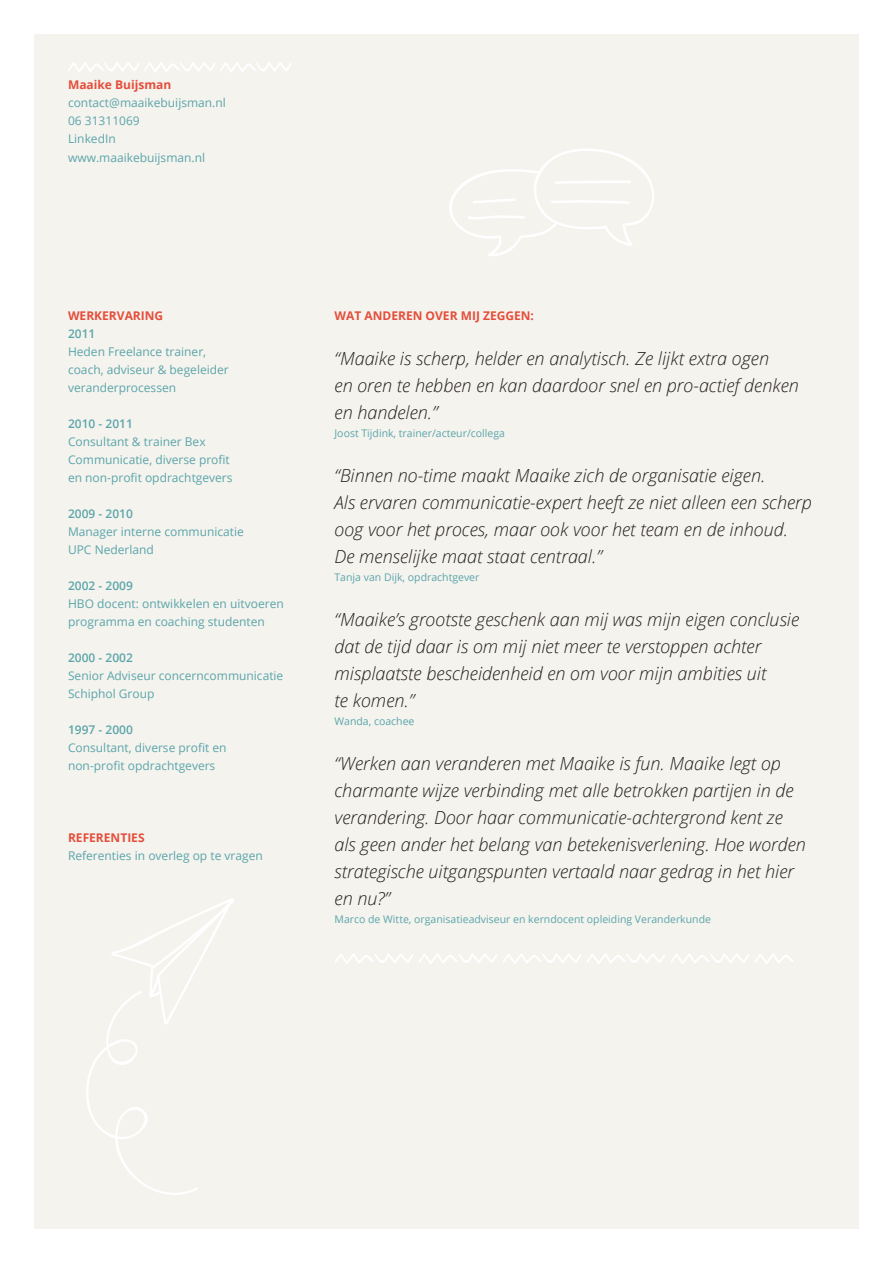
<style>
.page{position:relative;width:893px;height:1263px;background:#fff}
.page>*{position:absolute;margin:0;border:0;box-sizing:border-box;transform-origin:0 0}
.t1{font:italic 300 18px/27px "Open Sans";color:#231f20}
.Bullet{font:12px/18px "Open Sans";color:#5ba5aa}
.Headding{font:700 12px "Open Sans";color:#e54e3b}
.Bullet-2{font:600 12px "Open Sans";color:#5ba5aa}
.Name{font:10.5px "Open Sans";color:#5ba5aa}
</style>
<div class="page">
<div style="left:34px;top:34px;width:825px;height:1195px;background:#f4f3ee"></div>
<svg style="left:335px;top:953px;width:459px;height:11px"></svg>
<svg style="left:68px;top:62px;width:223px;height:10px"></svg>
<svg style="left:86px;top:898px;width:148px;height:297px"></svg>
<svg style="left:449px;top:149px;width:205px;height:107px"></svg>
<p class="Headding" style="left:68px;top:77px;width:105px">Maaike Buijsman</p>
<p class="Bullet" style="left:68px;top:94px;width:159px">contact@maaikebuijsman.nl</p>
<p class="Bullet" style="left:68px;top:112px;width:73px">06 31311069</p>
<p class="Bullet" style="left:68px;top:130px;width:49px">LinkedIn</p>
<p class="Bullet" style="left:68px;top:148px;width:139px">www.maaikebuijsman.nl</p>
<p class="Headding" style="left:68px;top:307px;width:97px">WERKERVARING</p>
<p class="Bullet-2" style="left:68px;top:325px;width:29px">2011</p>
<p class="Bullet" style="left:68px;top:342px;width:162px">Heden Freelance trainer, coach, adviseur &amp; begeleider veranderprocessen</p>
<p class="Bullet-2" style="left:68px;top:415px;width:66px">2010 - 2011</p>
<p class="Bullet" style="left:68px;top:432px;width:163px">Consultant &amp; trainer Bex<br>Communicatie, diverse profit</p>
<p class="Bullet" style="left:68px;top:468px;width:166px">en non-profit opdrachtgevers</p>
<p class="Bullet-2" style="left:68px;top:505px;width:66px">2009 - 2010</p>
<p class="Bullet" style="left:68px;top:522px;width:177px">Manager interne communicatie</p>
<p class="Bullet" style="left:68px;top:540px;width:87px">UPC Nederland</p>
<p class="Bullet-2" style="left:68px;top:577px;width:66px">2002 - 2009</p>
<p class="Bullet" style="left:68px;top:594px;width:217px">HBO docent: ontwikkelen en uitvoeren programma en coaching studenten</p>
<p class="Bullet-2" style="left:68px;top:649px;width:66px">2000 - 2002</p>
<p class="Bullet" style="left:68px;top:666px;width:217px">Senior Adviseur concerncommunicatie<br>Schiphol Group</p>
<p class="Bullet-2" style="left:68px;top:721px;width:66px">1997 - 2000</p>
<p class="Bullet" style="left:68px;top:738px;width:160px">Consultant, diverse profit en</p>
<p class="Bullet" style="left:68px;top:756px;width:149px">non-profit opdrachtgevers</p>
<p class="Headding" style="left:68px;top:829px;width:78px">REFERENTIES</p>
<p class="Bullet" style="left:68px;top:846px;width:196px">Referenties in overleg op te vragen</p>
<p class="Headding" style="left:334px;top:307px;width:201px">WAT ANDEREN OVER MIJ ZEGGEN:</p>
<p class="t1" style="left:334px;top:344px;width:466px">“Maaike is scherp, helder en analytisch. Ze lijkt extra ogen<br>en oren te hebben en kan daardoor snel en pro-actief denken en handelen.”</p>
<p class="Name" style="left:334px;top:425px;width:172px">Joost Tijdink, trainer/acteur/collega</p>
<p class="t1" style="left:334px;top:461px;width:479px">“Binnen no-time maakt Maaike zich de organisatie eigen.<br>Als ervaren communicatie-expert heeft ze niet alleen een scherp oog voor het proces, maar ook voor het team en de inhoud.<br>De menselijke maat staat centraal.”</p>
<p class="Name" style="left:334px;top:569px;width:146px">Tanja van Dijk, opdrachtgever</p>
<p class="t1" style="left:334px;top:605px;width:466px">“Maaike’s grootste geschenk aan mij was mijn eigen conclusie dat de tijd daar is om mij niet meer te verstoppen achter misplaatste bescheidenheid en om voor mijn ambities uit<br>te komen.”</p>
<p class="Name" style="left:334px;top:713px;width:81px">Wanda, coachee</p>
<p class="t1" style="left:334px;top:749px;width:473px">“Werken aan veranderen met Maaike is fun. Maaike legt op charmante wijze verbinding met alle betrokken partijen in de verandering. Door haar communicatie-achtergrond kent ze als geen ander het belang van betekenisverlening. Hoe worden strategische uitgangspunten vertaald naar gedrag in het hier en nu?”</p>
<p class="Name" style="left:334px;top:911px;width:378px">Marco de Witte, organisatieadviseur en kerndocent opleiding Veranderkunde</p>
</div>
